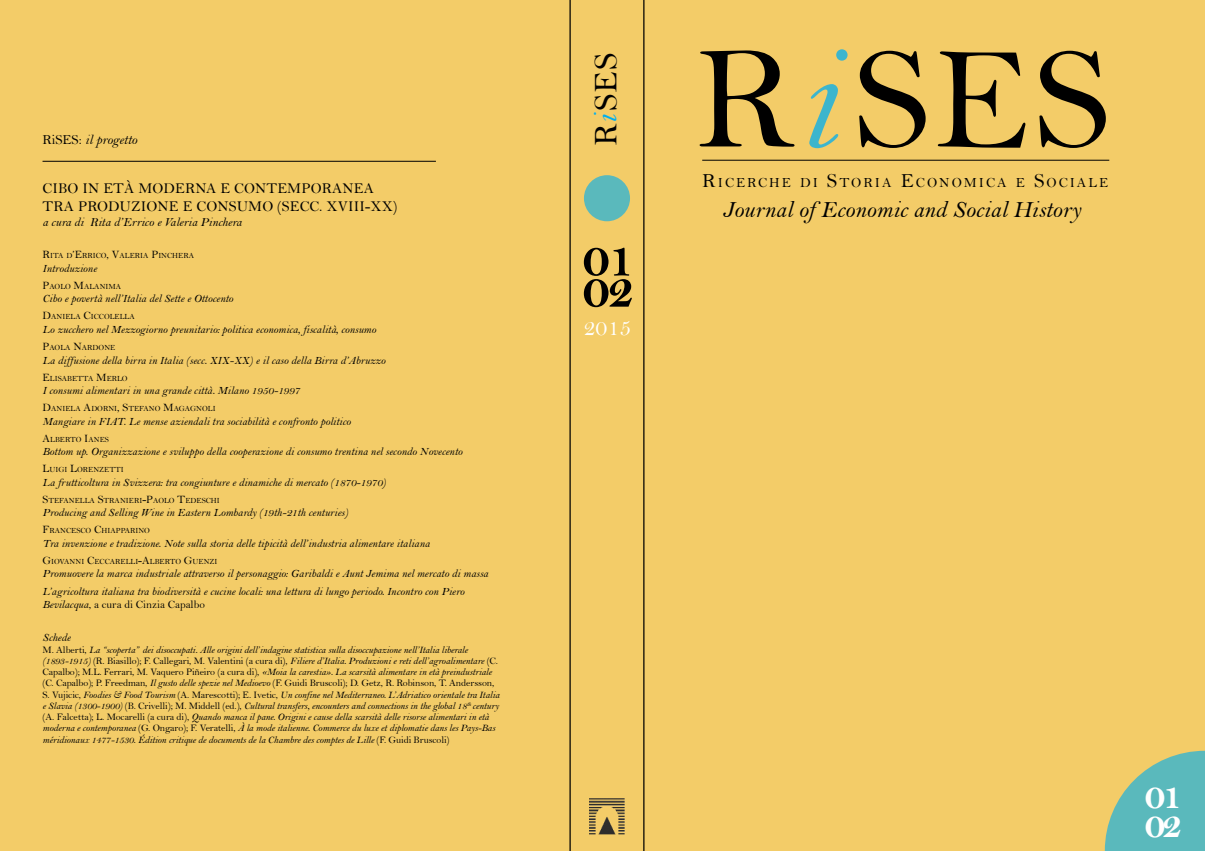
<style>
.page{position:relative;width:1205px;height:851px;background:#fff}
.page>*{position:absolute;margin:0;border:0;box-sizing:border-box;transform-origin:0 0}
.t1{font:148px "Bell";color:#000}
.t2{font:51.25px "Bell MT Bold";color:#000}
.t3{font:38.75px/28.8px "Bell MT Bold";color:#fff}
.t4{font:33.38px "Bell";color:#000}
.t5{font:33.38px "Bell MT Italic";color:#00aeef}
.t6{font:23.75px "Bell MT Italic";color:#000}
.t7{font:23.75px "Bell";color:#fff}
.t8{font:15px/18px "Bell";letter-spacing:.01em;color:#000}
.t9{font:14px "Bell";letter-spacing:.145em;color:#000}
.t10{font:13.75px "Bell MT Italic";color:#000}
.t11{font:12.5px "Bell MT Italic";color:#000}
.t12{font:11.25px/17px "Bell MT Italic";color:#000}
.t13{font:11.25px "Bell";color:#000}
.t14{font:10px/11.2px "Bell MT Italic";letter-spacing:-.01em;color:#000}
.t15{font:10px "Bell";letter-spacing:-.01em;color:#000}
.t16{font:7.88px "Bell";color:#000}
.s1{font-family:"Bell"}
.s2{font-size:11.25px}
.s3{font-family:"Bell MT Italic"}
.s4{font-family:"Bell MT Italic";color:#00aeef}
.s5{font-size:20px}
</style>
<div class="page">
<div style="left:0;top:0;width:1205px;height:850px;background:#f3cc68"></div>
<svg style="left:569px;top:0;width:75px;height:850px"></svg>
<div style="left:584px;top:175px;width:46px;height:46px;background:#5ab9bc;border-radius:50%"></div>
<img style="left:589px;top:797px;width:36px;height:37px">
<hr style="left:43px;top:161px;width:393px;height:1px;background:#000">
<hr style="left:702px;top:160px;width:407px;height:1px;background:#000">
<svg style="left:1105px;top:750px;width:100px;height:100px"></svg>
<h3 class="t10" style="left:43px;top:131px;width:96px"><span class="s1">RiSES:</span> il progetto</h3>
<h3 class="t8" style="left:43px;top:179px;width:333px">Cibo in età moderna e contemporanea tra produzione e consumo (secc</h3>
<h3 class="t8" style="left:319px;top:197px;width:80px">. XVIII -XX)</h3>
<p class="t11" style="left:43px;top:215px;width:201px">a cura di Rita d’Errico e Valeria Pinchera</p>
<p class="t16" style="left:43px;top:251px;width:153px"><span class="s2">R</span>ITA D<span class="s2">’E</span>RRICO<span class="s2">, V</span>ALERIA <span class="s2">P</span>INCHERA</p>
<p class="t12" style="left:43px;top:260px;width:56px">Introduzione</p>
<p class="t16" style="left:43px;top:281px;width:80px"><span class="s2">P</span>AOLO <span class="s2">M</span>ALANIMA</p>
<p class="t12" style="left:43px;top:290px;width:192px">Cibo e povertà nell’Italia del Sette e Ottocento</p>
<p class="t16" style="left:43px;top:312px;width:94px"><span class="s2">D</span>ANIELA <span class="s2">C</span>ICCOLELLA</p>
<p class="t12" style="left:43px;top:321px;width:335px">Lo zucchero nel Mezzogiorno preunitario: politica economica, fiscalità, consumo</p>
<p class="t16" style="left:43px;top:343px;width:74px"><span class="s2">P</span>AOLA <span class="s2">N</span>ARDONE</p>
<p class="t12" style="left:43px;top:351px;width:344px">La diffusione della birra in Italia (secc. XIX-XX) e il caso della Birra d’Abruzzo</p>
<p class="t16" style="left:43px;top:373px;width:87px"><span class="s2">E</span>LISABETTA <span class="s2">M</span>ERLO</p>
<p class="t12" style="left:43px;top:382px;width:259px">I consumi alimentari in una grande città. Milano 1950-1997</p>
<p class="t16" style="left:43px;top:404px;width:175px"><span class="s2">D</span>ANIELA <span class="s2">A</span>DORNI<span class="s2">, S</span>TEFANO <span class="s2">M</span>AGAGNOLI</p>
<p class="t12" style="left:43px;top:412px;width:310px">Mangiare in FIAT. Le mense aziendali tra sociabilità e confronto politico</p>
<p class="t16" style="left:43px;top:434px;width:67px"><span class="s2">A</span>LBERTO <span class="s2">i</span>ANES</p>
<p class="t12" style="left:43px;top:443px;width:421px">Bottom up. Organizzazione e sviluppo della cooperazione di consumo trentina nel secondo Novecento</p>
<p class="t16" style="left:43px;top:465px;width:83px"><span class="s2">L</span>UIGI <span class="s2">L</span>ORENZETTI</p>
<p class="t12" style="left:43px;top:473px;width:345px">La frutticoltura in Svizzera: tra congiunture e dinamiche di mercato (1870-1970)</p>
<p class="t16" style="left:43px;top:495px;width:179px"><span class="s2">S</span>TEFANELLA <span class="s2">S</span>TRANIERI<span class="s2">-P</span>AOLO <span class="s2">T</span>EDESCHI</p>
<p class="t12" style="left:43px;top:504px;width:307px">Producing and Selling Wine in Eastern Lombardy (19th-21th centuries)</p>
<p class="t16" style="left:43px;top:526px;width:109px"><span class="s2">F</span>RANCESCO <span class="s2">C</span>HIAPPARINO</p>
<p class="t12" style="left:43px;top:534px;width:389px">Tra invenzione e tradizione. Note sulla storia delle tipicità dell’industria alimentare italiana</p>
<p class="t16" style="left:43px;top:556px;width:177px"><span class="s2">G</span>IOVANNI <span class="s2">C</span>ECCARELLI<span class="s2">-A</span>LBERTO <span class="s2">G</span>UENZI</p>
<p class="t12" style="left:43px;top:565px;width:447px">Promuovere la marca industriale attraverso il personaggio: Garibaldi e Aunt Jemima nel mercato di massa<br>L’agricoltura italiana tra biodiversità e cucine locali: una lettura di lungo periodo. Incontro con Piero</p>
<p class="t13" style="left:43px;top:597px;width:164px"><span class="s3">Bevilacqua</span>, a cura di Cinzia Capalbo</p>
<p class="t12" style="left:43px;top:629px;width:30px">Schede</p>
<p class="t14" style="left:43px;top:643px;width:457px"><span class="s1">M. Alberti,</span> La “scoperta” dei disoccupati. Alle origini dell’indagine statistica sulla disoccupazione nell’Italia liberale (1893-1915) <span class="s1">(R. Biasillo); F. Callegari, M. Valentini (a cura di),</span> Filiere d’Italia. Produzioni e reti dell’agroalimentare <span class="s1">(C.<br>Capalbo); M.L. Ferrari, M. Vaquero Piñeiro (a cura di),</span> «Moia la carestia». La scarsità alimentare in età preindustriale</p>
<p class="t15" style="left:43px;top:677px;width:453px">(C. Capalbo); P. Freedman, <span class="s3">Il gusto delle spezie nel Medioevo</span> (F. Guidi Bruscoli); D. Getz, R. Robinson, T. Andersson,</p>
<p class="t14" style="left:43px;top:688px;width:459px"><span class="s1">S. Vujicic,</span> Foodies &amp; Food Tourism <span class="s1">(A. Marescotti); E. Ivetic,</span> Un confine nel Mediterraneo. L’Adriatico orientale tra Italia e Slavia (1300-1900) <span class="s1">(B. Crivelli); M. Middell (ed.),</span> Cultural transfers, encounters and connections in the global 18<sup>th</sup> century <span class="s1">(A. Falcetta); L. Mocarelli (a cura di),</span> Quando manca il pane. Origini e cause della scarsità delle risorse alimentari in età moderna e contemporanea <span class="s1">(G. Ongaro); F. Veratelli,</span> À la mode italienne. Commerce du luxe et diplomatie dans les Pays-Bas méridionaux 1477-1530. Édition critique de documents de la Chambre des comptes de Lille <span class="s1">(F. Guidi Bruscoli)</span></p>
<h3 class="t4" style="left:586px;top:146px;width:95px;rotate:-90deg">R SES</h3>
<h3 class="t5" style="left:586px;top:124px;width:13px;rotate:-90deg">i</h3>
<h2 class="t2" style="left:582px;top:228px;width:53px">01</h2>
<h2 class="t2" style="left:582px;top:260px;width:53px">02</h2>
<h3 class="t7" style="left:584px;top:313px;width:49px">2015</h3>
<h1 class="t1" style="left:694px;top:11px;width:418px">R<span class="s4">i</span>SES</h1>
<h3 class="t9" style="left:702px;top:174px;width:408px"><span class="s5">R</span>ICERCHE DI <span class="s5">S</span>TORIA <span class="s5">E</span>CONOMICA E <span class="s5">S</span>OCIALE</h3>
<h3 class="t6" style="left:722px;top:195px;width:360px">Journal of Economic and Social History</h3>
<h3 class="t3" style="left:1144px;top:780px;width:39px">01<br>02</h3>
</div>
